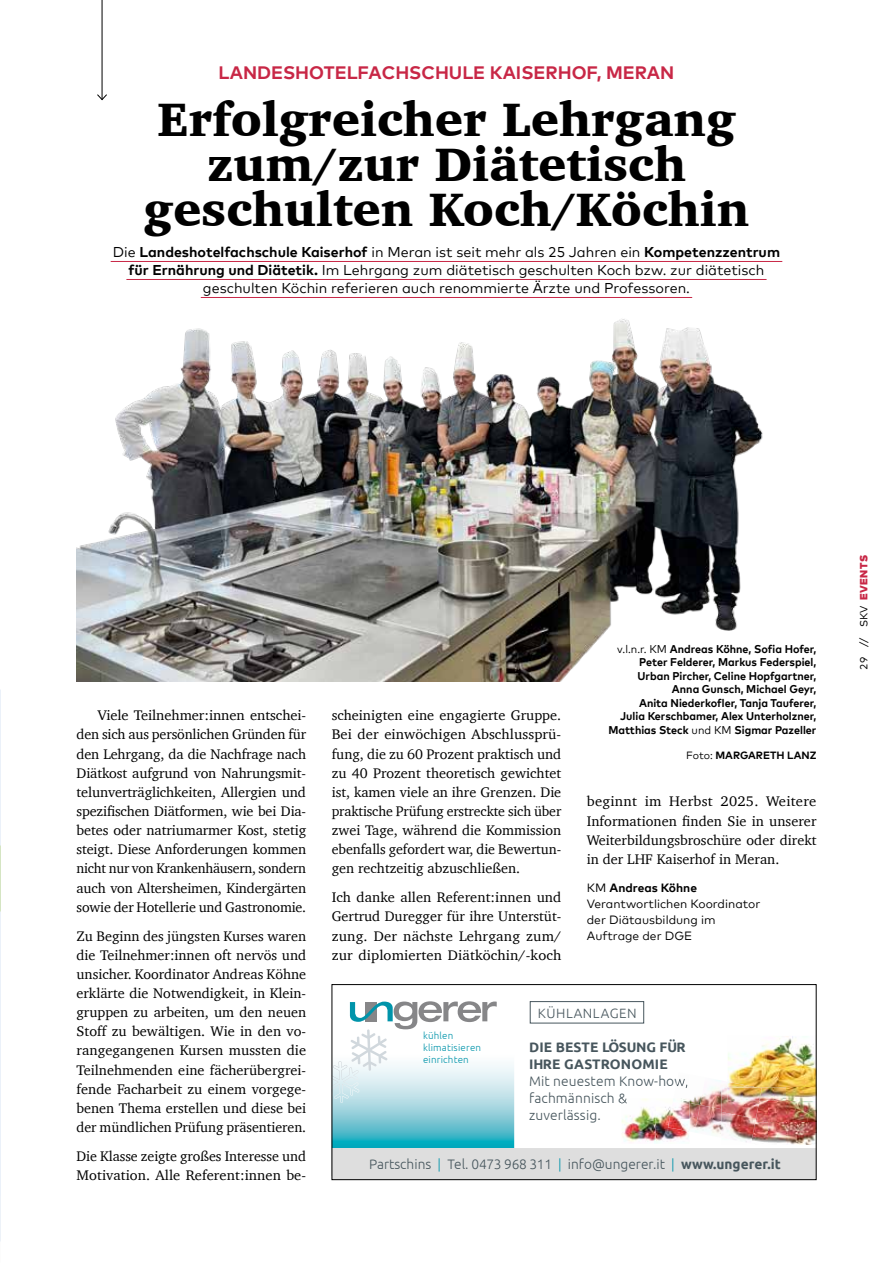
<style>
.page{position:relative;width:893px;height:1263px;background:#fff}
.page>*{position:absolute;margin:0;border:0;box-sizing:border-box;transform-origin:0 0}
.t1{font:900 48px/45px "Charter";color:#000;text-align:center}
.t2{font:700 18px "Mark";color:#c82746}
.t3{font:14.25px/19.2px "Charter";color:#000;text-align:justify}
.t4{font:14.25px/18px "Mark";color:#000;text-align:center}
.t5{font:300 13.8px/17.2px "Ubuntu";letter-spacing:.01em;color:#47565d}
.t6{font:700 13.8px/17.2px "Ubuntu";letter-spacing:.01em;color:#47565d}
.t7{font:300 13.65px "Ubuntu";color:#47565d}
.t8{font:300 13.5px "Ubuntu";letter-spacing:.04em;color:#47565d}
.t9{font:12px/15.8px "Mark";color:#000}
.t10{font:700 11.25px/13.5px "Mark";color:#000;text-align:right;scale:.96 1}
.t11{font:700 10.5px "Mark";color:#000}
.t12{font:10.5px "Mark";color:#000}
.t13{font:300 9.6px/12.1px "Ubuntu";letter-spacing:.02em;color:#0094aa}
.s1{font-weight:700}
.s2{font-weight:400}
.s3{color:#0094aa}
.s4{font-family:"Mark Bllack";color:#c82746}
</style>
<div class="page">
<hr style="left:102px;top:0;width:1px;height:100px;background:#000">
<svg style="left:97px;top:94px;width:10px;height:6px"></svg>
<hr style="left:111px;top:261px;width:671px;height:1px;background:#c82746">
<hr style="left:126px;top:279px;width:641px;height:1px;background:#c82746">
<hr style="left:201px;top:297px;width:491px;height:1px;background:#c82746">
<img style="left:77px;top:319px;width:686px;height:363px">
<img style="left:334px;top:1002px;width:180px;height:146px">
<svg style="left:350px;top:1001px;width:147px;height:28px"></svg>
<img style="left:334px;top:1061px;width:25px;height:42px">
<img style="left:351px;top:1029px;width:37px;height:42px">
<div style="left:334px;top:1148px;width:480px;height:30px;background:#dedede"></div>
<div style="left:530px;top:1001px;width:114px;height:22px;border:1px solid #47565d"></div>
<img style="left:622px;top:1099px;width:67px;height:44px">
<svg style="left:622px;top:1098px;width:5px;height:5px"></svg>
<img style="left:728px;top:1036px;width:86px;height:51px">
<img style="left:756px;top:1101px;width:58px;height:21px">
<img style="left:756px;top:1122px;width:58px;height:22px">
<img style="left:762px;top:1087px;width:52px;height:14px">
<img style="left:689px;top:1096px;width:11px;height:7px">
<img style="left:700px;top:1080px;width:28px;height:25px">
<img style="left:689px;top:1103px;width:11px;height:27px">
<img style="left:695px;top:1105px;width:26px;height:29px">
<svg style="left:676px;top:1078px;width:12px;height:10px"></svg>
<img style="left:668px;top:1098px;width:21px;height:33px">
<img style="left:728px;top:1082px;width:29px;height:5px">
<img style="left:721px;top:1087px;width:38px;height:32px">
<img style="left:721px;top:1112px;width:35px;height:30px">
<img style="left:728px;top:1087px;width:34px;height:14px">
<div style="left:332px;top:984px;width:484px;height:196px;border:1px solid #000"></div>
<img style="left:0;top:690px;width:1px;height:530px">
<svg style="left:0;top:845px;width:1px;height:68px"></svg>
<p class="t2" style="left:219px;top:61px;width:457px">LANDESHOTELFACHSCHULE KAISERHOF, MERAN</p>
<h1 class="t1" style="left:144px;top:96px;width:607px">Erfolgreicher Lehrgang zum/zur Diätetisch geschulten Koch/Köchin</h1>
<p class="t4" style="left:113px;top:243px;width:669px">Die <span class="s1">Landeshotelfachschule Kaiserhof</span> in Meran ist seit mehr als 25 Jahren ein <span class="s1">Kompetenzzentrum für Ernährung und Diätetik.</span> Im Lehrgang zum diätetisch geschulten Koch bzw. zur diätetisch geschulten Köchin referieren auch renommierte Ärzte und Professoren.</p>
<p class="t3" style="left:77px;top:706px;width:231px;text-indent:21px">Viele Teilnehmer:innen entschei&shy;den sich aus persönlichen Gründen für den Lehrgang, da die Nachfrage nach Diätkost aufgrund von Nahrungsmit&shy;telunverträglichkeiten, Allergien und spezifischen Diätformen, wie bei Dia&shy;betes oder natriumarmer Kost, stetig steigt. Diese Anforderungen kommen nicht nur von Krankenhäusern, sondern auch von Altersheimen, Kindergärten sowie der Hotellerie und Gastronomie.</p>
<p class="t3" style="left:77px;top:926px;width:231px">Zu Beginn des jüngsten Kurses waren die Teilnehmer:innen oft nervös und unsicher. Koordinator Andreas Köhne erklärte die Notwendigkeit, in Klein&shy;gruppen zu arbeiten, um den neuen Stoff zu bewältigen. Wie in den vo&shy;rangegangenen Kursen mussten die Teilnehmenden eine fächerübergrei&shy;fende Facharbeit zu einem vorgege&shy;benen Thema erstellen und diese bei der mündlichen Prüfung präsentieren.</p>
<p class="t3" style="left:77px;top:1146px;width:231px">Die Klasse zeigte großes Interesse und<br>Motivation. Alle Referent:innen be-</p>
<p class="t3" style="left:332px;top:706px;width:231px">scheinigten eine engagierte Gruppe.<br>Bei der einwöchigen Abschlussprü&shy;fung, die zu 60 Prozent praktisch und zu 40 Prozent theoretisch gewichtet ist, kamen viele an ihre Grenzen. Die praktische Prüfung erstreckte sich über zwei Tage, während die Kommission ebenfalls gefordert war, die Bewertun&shy;gen rechtzeitig abzuschließen.</p>
<p class="t3" style="left:332px;top:887px;width:231px">Ich danke allen Referent:innen und Gertrud Duregger für ihre Unterstüt&shy;zung. Der nächste Lehrgang zum/ zur diplomierten Diätköchin/-koch</p>
<p class="t10" style="left:608px;top:641px;width:218px"><span class="s2">v.l.n.r. KM</span> Andreas Köhne, Sofia Hofer, Peter Felderer, Markus Federspiel, Urban Pircher, Celine Hopfgartner, Anna Gunsch, Michael Geyr,<br>Anita Niederkofler, Tanja Tauferer,<br>Julia Kerschbamer, Alex Unterholzner, Matthias Steck <span class="s2">und KM</span> Sigmar Pazeller</p>
<p class="t11" style="left:686px;top:748px;width:132px"><span class="s2">Foto:</span> MARGARETH LANZ</p>
<p class="t3" style="left:587px;top:792px;width:231px">beginnt im Herbst 2025. Weitere Informationen finden Sie in unserer Weiterbildungsbroschüre oder direkt in der LHF Kaiserhof in Meran.</p>
<p class="t9" style="left:587px;top:880px;width:175px">KM <span class="s1">Andreas Köhne<br></span>Verantwortlichen Koordinator der Diätausbildung im<br>Auftrage der DGE</p>
<p class="t8" style="left:538px;top:1005px;width:100px">KÜHLANLAGEN</p>
<p class="t13" style="left:423px;top:1029px;width:60px">kühlen klimatisieren einrichten</p>
<p class="t6" style="left:529px;top:1038px;width:158px">DIE BESTE LÖSUNG FÜR<br>IHRE GASTRONOMIE</p>
<p class="t5" style="left:529px;top:1072px;width:161px">Mit neuestem Know-how, fachmännisch &amp; zuverlässig.</p>
<p class="t7" style="left:369px;top:1156px;width:413px">Partschins <span class="s3">|</span> Tel. 0473 968 311 <span class="s3">|</span> info@ungerer.it <span class="s3">|</span> <span class="s1">www.ungerer.it</span></p>
<p class="t12" style="left:857px;top:670px;width:116px;rotate:-90deg">29 // SKV <span class="s4">EVENTS</span></p>
</div>
